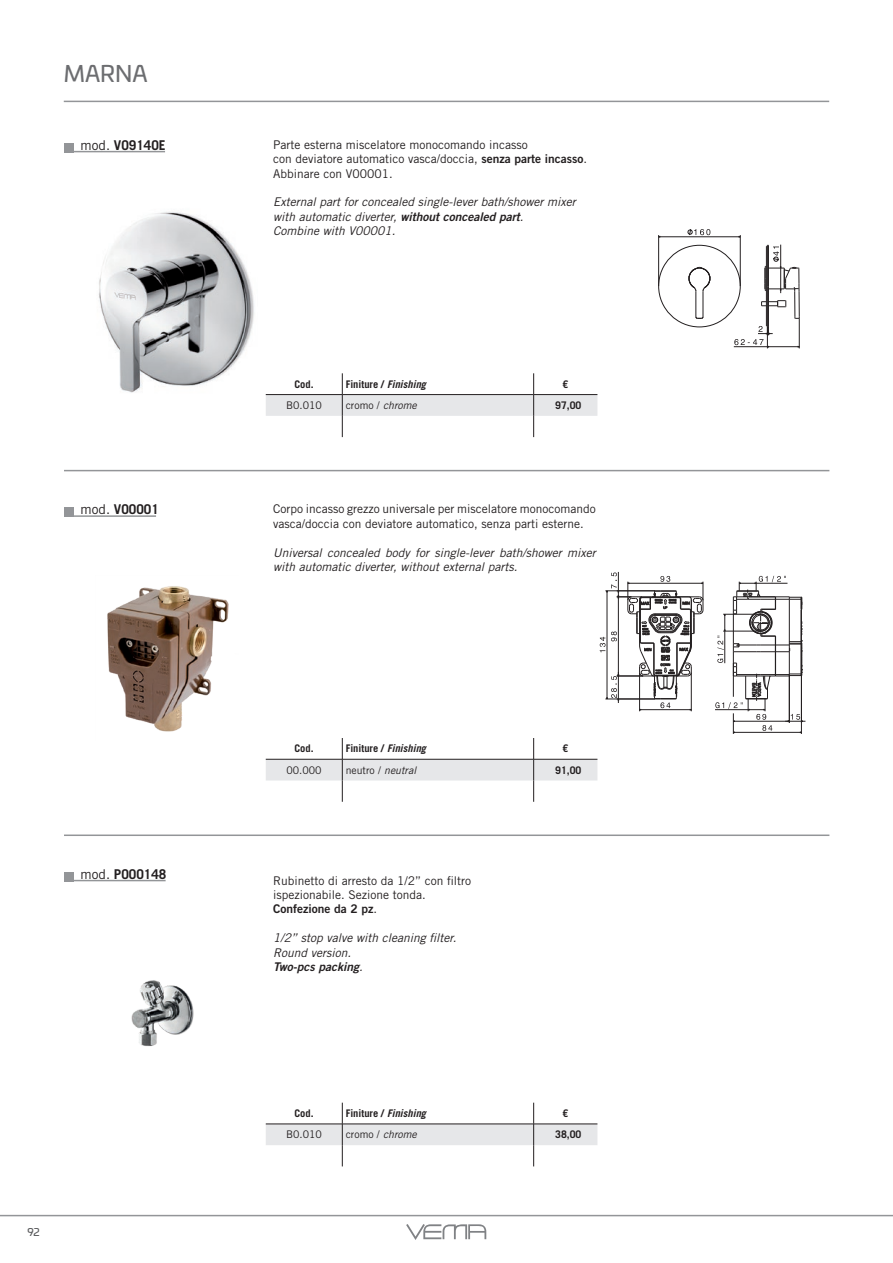
<style>
.page{position:relative;width:893px;height:1263px;background:#fff}
.page>*{position:absolute;margin:0;border:0;box-sizing:border-box;transform-origin:0 0}
.t1{font:22.5px "Univia Pro";color:#6c6d70}
.t2{font:700 13.5px "Trade Gothic LT Std";color:#231f20}
.t3{font:12px/14.4px "Trade Gothic LT Std";color:#231f20}
.t4{font:italic 12px/14.4px "Trade Gothic LT Std";color:#231f20}
.t5{font:12px "Trade Gothic LT Std Bd 2";color:#231f20}
.t6{font:12px "Trade Gothic LT Std Bd 2 Obl";color:#231f20}
.t7{font:700 10.5px "Trade Gothic LT Std";color:#231f20}
.t8{font:10.5px "Trade Gothic LT Std";color:#231f20}
.t9{font:10.5px "Univia Pro";color:#57585a}
.s1{font-weight:400}
.s2{font-family:"Trade Gothic LT Std Bd 2"}
.s3{font-family:"Trade Gothic LT Std Bd 2 Obl";font-style:normal}
.s4{font-style:italic}
.s5{font-family:"Trade Gothic LT Std"}
.s6{font-family:"Trade Gothic LT Std";font-style:italic}
</style>
<div class="page">
<svg style="left:406px;top:1224px;width:80px;height:16px"></svg>
<hr style="left:0;top:1215px;width:893px;height:1px;background:#939598">
<hr style="left:64px;top:470px;width:765px;height:1px;background:#939598">
<hr style="left:64px;top:834px;width:765px;height:2px;background:#939598">
<hr style="left:639px;top:672px;width:1px;height:39px;background:#231f20">
<hr style="left:691px;top:672px;width:1px;height:39px;background:#231f20">
<svg style="left:600px;top:572px;width:104px;height:138px"></svg>
<hr style="left:640px;top:709px;width:51px;height:1px;background:#231f20">
<svg style="left:715px;top:576px;width:90px;height:158px"></svg>
<img style="left:107px;top:586px;width:122px;height:146px">
<div style="left:64px;top:507px;width:9px;height:10px;background:#939598"></div>
<hr style="left:67px;top:515px;width:89px;height:2px;background:#939598">
<svg style="left:266px;top:738px;width:331px;height:64px"></svg>
<hr style="left:266px;top:759px;width:76px;height:1px;background:#231f20">
<hr style="left:342px;top:759px;width:192px;height:1px;background:#231f20">
<hr style="left:534px;top:759px;width:63px;height:1px;background:#231f20">
<hr style="left:658px;top:235px;width:1px;height:51px;background:#231f20">
<hr style="left:740px;top:235px;width:1px;height:51px;background:#231f20">
<hr style="left:799px;top:318px;width:1px;height:30px;background:#231f20">
<div style="left:658px;top:245px;width:82px;height:82px;border:1px solid #231f20;border-radius:50%"></div>
<svg style="left:689px;top:267px;width:21px;height:52px"></svg>
<hr style="left:766px;top:246px;width:1px;height:80px;background:#231f20">
<hr style="left:768px;top:286px;width:1px;height:41px;background:#231f20">
<hr style="left:767px;top:286px;width:1px;height:41px;background:#231f20">
<svg style="left:688px;top:229px;width:22px;height:6px"></svg>
<hr style="left:659px;top:236px;width:81px;height:1px;background:#231f20">
<svg style="left:761px;top:245px;width:39px;height:74px"></svg>
<hr style="left:780px;top:245px;width:1px;height:48px;background:#231f20">
<svg style="left:734px;top:326px;width:39px;height:22px"></svg>
<hr style="left:734px;top:346px;width:65px;height:1px;background:#231f20">
<img style="left:99px;top:212px;width:155px;height:181px">
<div style="left:64px;top:143px;width:9px;height:9px;background:#939598"></div>
<hr style="left:67px;top:151px;width:98px;height:1px;background:#939598">
<svg style="left:266px;top:373px;width:331px;height:64px"></svg>
<hr style="left:266px;top:394px;width:76px;height:1px;background:#231f20">
<hr style="left:342px;top:394px;width:192px;height:1px;background:#231f20">
<hr style="left:534px;top:394px;width:63px;height:1px;background:#231f20">
<div style="left:64px;top:872px;width:9px;height:9px;background:#939598"></div>
<hr style="left:67px;top:880px;width:99px;height:1px;background:#939598">
<svg style="left:266px;top:1103px;width:331px;height:63px"></svg>
<hr style="left:266px;top:1124px;width:76px;height:1px;background:#231f20">
<hr style="left:342px;top:1124px;width:192px;height:1px;background:#231f20">
<hr style="left:534px;top:1124px;width:63px;height:1px;background:#231f20">
<img style="left:131px;top:980px;width:63px;height:66px">
<hr style="left:64px;top:101px;width:765px;height:1px;background:#939598">
<h1 class="t1" style="left:64px;top:57px;width:85px">MARNA</h1>
<p class="t2" style="left:81px;top:137px;width:87px"><span class="s1">mod.</span> V09140E</p>
<p class="t3" style="left:273px;top:137px;width:315px">Parte esterna miscelatore monocomando incasso<br>con deviatore automatico vasca/doccia, <span class="s2">senza parte incasso</span>.<br>Abbinare con V00001.</p>
<p class="t4" style="left:273px;top:195px;width:304px">External part for concealed single-lever bath/shower mixer with automatic diverter, <span class="s3">without concealed part</span>.<br>Combine with V00001.</p>
<p class="t2" style="left:81px;top:501px;width:80px"><span class="s1">mod.</span> V00001</p>
<p class="t7" style="left:294px;top:377px;width:21px">Cod.</p>
<p class="t7" style="left:346px;top:377px;width:82px">Finiture / <span class="s4">Finishing</span></p>
<p class="t7" style="left:563px;top:377px;width:7px">€</p>
<p class="t8" style="left:286px;top:399px;width:37px">B0.010</p>
<p class="t8" style="left:346px;top:399px;width:73px">cromo / <span class="s4">chrome</span></p>
<p class="t7" style="left:555px;top:399px;width:28px">97,00</p>
<p class="t3" style="left:273px;top:502px;width:324px">Corpo incasso grezzo universale per miscelatore monocomando vasca/doccia con deviatore automatico, senza parti esterne.</p>
<p class="t4" style="left:273px;top:545px;width:324px">Universal concealed body for single-lever bath/shower mixer with automatic diverter, without external parts.</p>
<p class="t2" style="left:81px;top:865px;width:87px"><span class="s1">mod.</span> P000148</p>
<p class="t9" style="left:27px;top:1225px;width:14px">92</p>
<p class="t7" style="left:294px;top:742px;width:21px">Cod.</p>
<p class="t7" style="left:346px;top:742px;width:82px">Finiture / <span class="s4">Finishing</span></p>
<p class="t7" style="left:563px;top:742px;width:7px">€</p>
<p class="t8" style="left:286px;top:764px;width:37px">00.000</p>
<p class="t8" style="left:346px;top:764px;width:72px">neutro / <span class="s4">neutral</span></p>
<p class="t7" style="left:555px;top:763px;width:28px">91,00</p>
<p class="t3" style="left:273px;top:873px;width:199px">Rubinetto di arresto da 1/2” con filtro ispezionabile. Sezione tonda.</p>
<p class="t5" style="left:273px;top:902px;width:105px">Confezione da 2 pz<span class="s5">.</span></p>
<p class="t4" style="left:273px;top:931px;width:185px">1/2” stop valve with cleaning filter.<br>Round version.</p>
<p class="t6" style="left:273px;top:959px;width:91px">Two-pcs packing<span class="s6">.</span></p>
<p class="t7" style="left:294px;top:1107px;width:21px">Cod.</p>
<p class="t7" style="left:346px;top:1107px;width:82px">Finiture / <span class="s4">Finishing</span></p>
<p class="t7" style="left:563px;top:1107px;width:7px">€</p>
<p class="t8" style="left:286px;top:1128px;width:37px">B0.010</p>
<p class="t8" style="left:346px;top:1128px;width:73px">cromo / <span class="s4">chrome</span></p>
<p class="t7" style="left:555px;top:1128px;width:28px">38,00</p>
</div>
